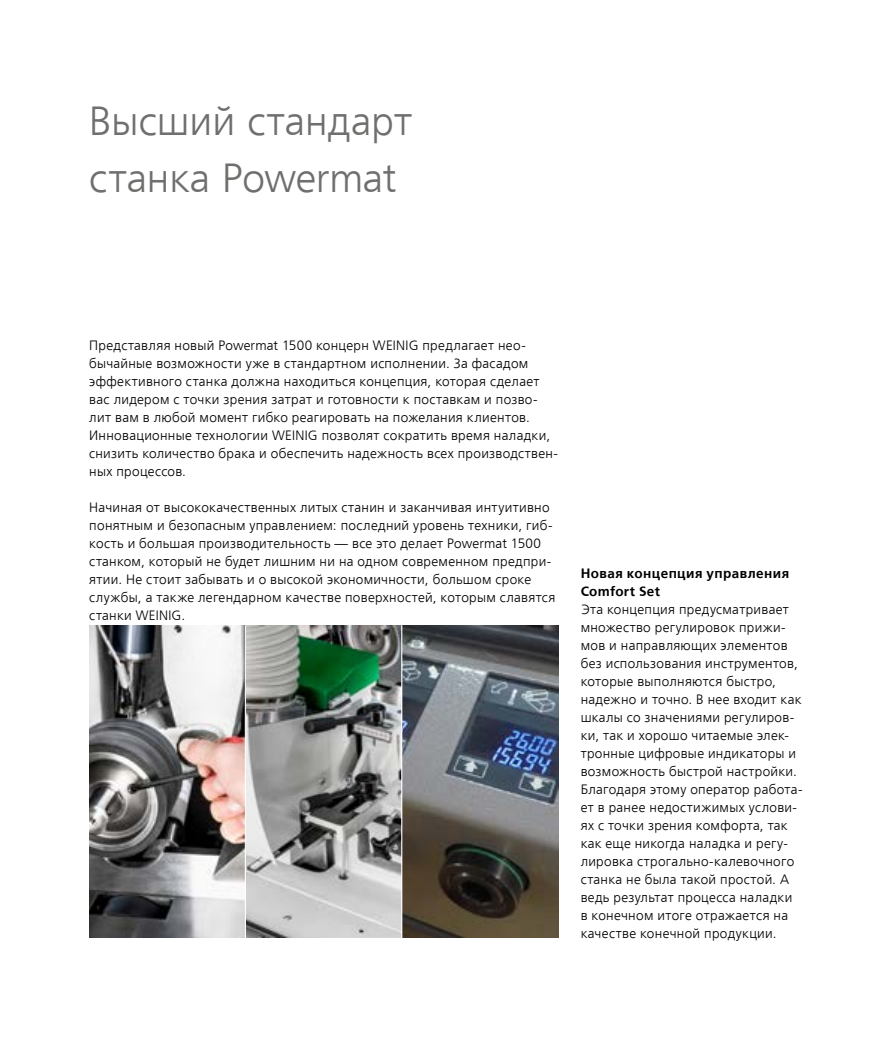
<style>
.page{position:relative;width:893px;height:1042px;background:#fff}
.page>*{position:absolute;margin:0;border:0;box-sizing:border-box;transform-origin:0 0}
.t1{font:300 40.5px/57px "Frutiger LTCYR";color:#6f6f6e}
.t2{font:300 13.5px/18px "Frutiger LTCYR";letter-spacing:.025em;color:#000}
.t3{font:700 13.5px/18px "Frutiger LTCYR";letter-spacing:.03em;color:#000}
</style>
<div class="page">
<img style="left:89px;top:625px;width:469px;height:312px">
<hr style="left:245px;top:625px;width:1px;height:313px;background:#fff">
<hr style="left:401px;top:625px;width:1px;height:313px;background:#fff">
<h1 class="t1" style="left:89px;top:93px;width:324px">Высший стандарт станка Powermat</h1>
<p class="t2" style="left:89px;top:337px;width:470px">Представляя новый Powermat 1500 концерн WEINIG предлагает нео&shy;бычайные возможности уже в стандартном исполнении. За фасадом эффективного станка должна находиться концепция, которая сделает вас лидером с точки зрения затрат и готовности к поставкам и позво&shy;лит вам в любой момент гибко реагировать на пожелания клиентов.<br>Инновационные технологии WEINIG позволят сократить время наладки, снизить количество брака и обеспечить надежность всех производствен&shy;ных процессов.</p>
<p class="t2" style="left:89px;top:499px;width:468px">Начиная от высококачественных литых станин и заканчивая интуитивно понятным и безопасным управлением: последний уровень техники, гиб&shy;кость и большая производительность — все это делает Powermat 1500 станком, который не будет лишним ни на одном современном предпри&shy;ятии. Не стоит забывать и о высокой экономичности, большом сроке службы, а также легендарном качестве поверхностей, которым славятся станки WEINIG.</p>
<p class="t3" style="left:581px;top:564px;width:210px">Новая концепция управления<br>Comfort Set</p>
<p class="t2" style="left:581px;top:600px;width:223px">Эта концепция предусматривает множество регулировок прижи&shy;мов и направляющих элементов без использования инструментов, которые выполняются быстро, надежно и точно. В нее входит как шкалы со значениями регулиров&shy;ки, так и хорошо читаемые элек&shy;тронные цифровые индикаторы и возможность быстрой настройки.<br>Благодаря этому оператор работа&shy;ет в ранее недостижимых услови&shy;ях с точки зрения комфорта, так как еще никогда наладка и регу&shy;лировка строгально-калевочного станка не была такой простой. А ведь результат процесса наладки в конечном итоге отражается на качестве конечной продукции.</p>
</div>
